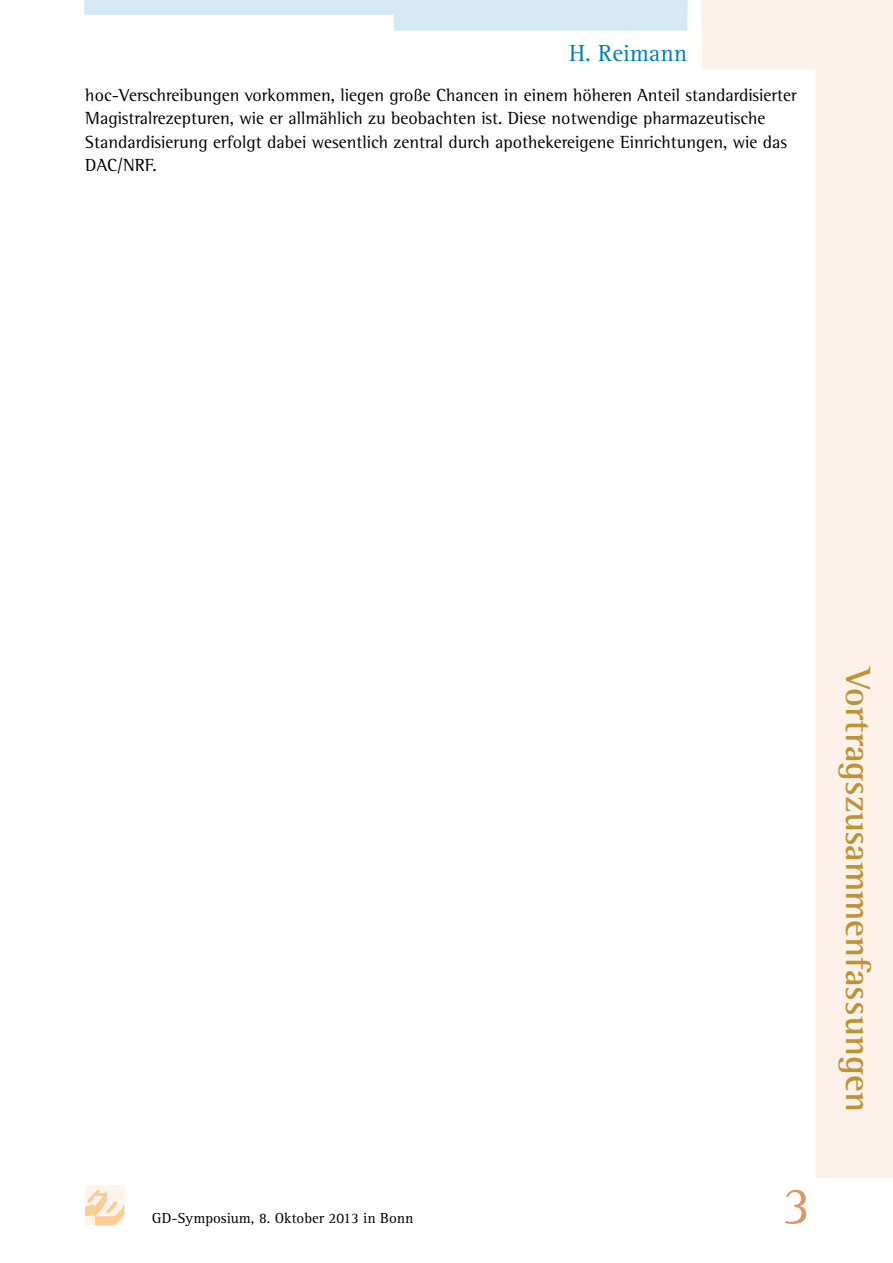
<style>
.page{position:relative;width:893px;height:1263px;background:#fff}
.page>*{position:absolute;margin:0;border:0;box-sizing:border-box;transform-origin:0 0}
.t1{font:54px "Agfa Rotis Serif";color:#da9969}
.t2{font:700 36px "Agfa Rotis Semi Serif";color:#bf9237}
.t3{font:24px "Agfa Rotis Serif";color:#0082b8}
.t4{font:18px/23.4px "Agfa Rotis Semi Serif";color:#000}
.t5{font:15px "Agfa Rotis Serif";color:#000}
</style>
<div class="page">
<svg style="left:701px;top:21px;width:192px;height:1157px"></svg>
<div style="left:85px;top:1186px;width:39px;height:39px;background:#fef4eb"></div>
<svg style="left:85px;top:1189px;width:39px;height:36px"></svg>
<svg style="left:84px;top:0;width:603px;height:31px"></svg>
<div style="left:701px;top:0;width:192px;height:21px;background:#fcf2ea"></div>
<h3 class="t3" style="left:569px;top:39px;width:119px">H. Reimann</h3>
<p class="t4" style="left:85px;top:83px;width:713px">hoc-Verschreibungen vorkommen, liegen große Chancen in einem höheren Anteil standardisierter Magistralrezepturen, wie er allmählich zu beobachten ist. Diese notwendige pharmazeutische Standardisierung erfolgt dabei wesentlich zentral durch apothekereigene Einrichtungen, wie das DAC/NRF.</p>
<p class="t5" style="left:152px;top:1209px;width:263px">GD-Symposium, 8. Oktober 2013 in Bonn</p>
<h2 class="t2" style="left:880px;top:668px;width:445px;rotate:90deg">Vortragszusammenfassungen</h2>
<h1 class="t1" style="left:783px;top:1175px;width:30px">3</h1>
</div>
